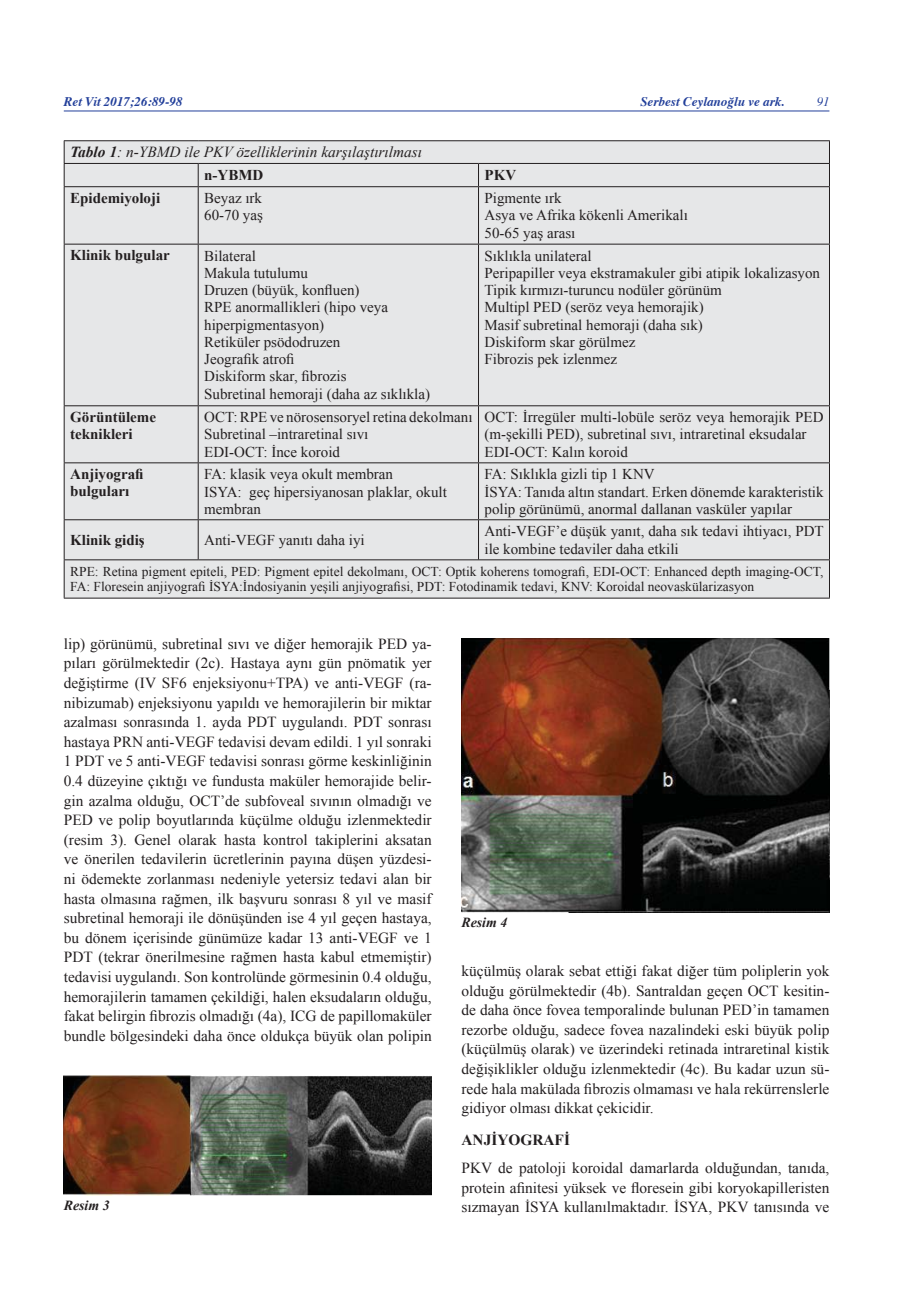
<style>
.page{position:relative;width:906px;height:1289px;background:#fff}
.page>*{position:absolute;margin:0;border:0;box-sizing:border-box;transform-origin:0 0}
.t1{font:15.3px/19.6px "Times New Roman";color:#231f20;text-align:justify}
.t2{font:italic 15.3px "Times New Roman";color:#231f20}
.t3{font:700 15.3px "Times New Roman";color:#231f20}
.t4{font:15px/17.2px "Times New Roman";color:#231f20}
.t5{font:700 15px/17.2px "Times New Roman";color:#231f20}
.t6{font:italic 700 13.8px "Times New Roman";color:#231f20}
.t7{font:13.5px/15.6px "Times New Roman";color:#231f20}
.t8{font:italic 700 13.2px "Times";color:#223f9a}
.t9{font:italic 12.75px "Times";color:#223f9a}
.s1{font-weight:700}
</style>
<div class="page">
<hr style="left:64px;top:111px;width:765px;height:1px;background:#223f9a">
<div style="left:65px;top:141px;width:764px;height:456px;background:#e6e7e8"></div>
<hr style="left:64px;top:140px;width:134px;height:1px;background:#231f20">
<hr style="left:198px;top:140px;width:632px;height:1px;background:#231f20">
<hr style="left:64px;top:163px;width:134px;height:1px;background:#231f20">
<svg style="left:64px;top:141px;width:1px;height:45px"></svg>
<hr style="left:198px;top:163px;width:280px;height:1px;background:#231f20">
<svg style="left:198px;top:164px;width:1px;height:22px"></svg>
<hr style="left:478px;top:163px;width:352px;height:1px;background:#231f20">
<svg style="left:478px;top:164px;width:1px;height:22px"></svg>
<svg style="left:829px;top:141px;width:1px;height:45px"></svg>
<hr style="left:64px;top:186px;width:134px;height:1px;background:#231f20">
<hr style="left:64px;top:187px;width:1px;height:57px;background:#231f20">
<hr style="left:198px;top:186px;width:280px;height:1px;background:#231f20">
<hr style="left:198px;top:187px;width:1px;height:57px;background:#231f20">
<hr style="left:478px;top:186px;width:352px;height:1px;background:#231f20">
<hr style="left:478px;top:187px;width:1px;height:57px;background:#231f20">
<hr style="left:829px;top:187px;width:1px;height:57px;background:#231f20">
<hr style="left:64px;top:244px;width:134px;height:1px;background:#231f20">
<hr style="left:64px;top:244px;width:1px;height:161px;background:#231f20">
<hr style="left:198px;top:244px;width:280px;height:1px;background:#231f20">
<hr style="left:198px;top:244px;width:1px;height:161px;background:#231f20">
<hr style="left:478px;top:244px;width:352px;height:1px;background:#231f20">
<hr style="left:478px;top:244px;width:1px;height:161px;background:#231f20">
<hr style="left:829px;top:244px;width:1px;height:161px;background:#231f20">
<hr style="left:64px;top:405px;width:134px;height:1px;background:#231f20">
<hr style="left:64px;top:406px;width:1px;height:56px;background:#231f20">
<hr style="left:198px;top:405px;width:280px;height:1px;background:#231f20">
<hr style="left:198px;top:406px;width:1px;height:56px;background:#231f20">
<hr style="left:478px;top:405px;width:352px;height:1px;background:#231f20">
<hr style="left:478px;top:406px;width:1px;height:56px;background:#231f20">
<hr style="left:829px;top:406px;width:1px;height:56px;background:#231f20">
<hr style="left:64px;top:462px;width:134px;height:1px;background:#231f20">
<hr style="left:64px;top:463px;width:1px;height:56px;background:#231f20">
<hr style="left:198px;top:462px;width:280px;height:1px;background:#231f20">
<hr style="left:198px;top:463px;width:1px;height:56px;background:#231f20">
<hr style="left:478px;top:462px;width:352px;height:1px;background:#231f20">
<hr style="left:478px;top:463px;width:1px;height:56px;background:#231f20">
<hr style="left:829px;top:463px;width:1px;height:56px;background:#231f20">
<hr style="left:64px;top:519px;width:134px;height:1px;background:#231f20">
<hr style="left:64px;top:520px;width:1px;height:39px;background:#231f20">
<hr style="left:198px;top:519px;width:280px;height:1px;background:#231f20">
<hr style="left:198px;top:520px;width:1px;height:39px;background:#231f20">
<hr style="left:478px;top:519px;width:352px;height:1px;background:#231f20">
<hr style="left:478px;top:520px;width:1px;height:39px;background:#231f20">
<hr style="left:829px;top:520px;width:1px;height:39px;background:#231f20">
<hr style="left:64px;top:559px;width:134px;height:1px;background:#231f20">
<hr style="left:64px;top:560px;width:1px;height:37px;background:#231f20">
<hr style="left:198px;top:559px;width:632px;height:1px;background:#231f20">
<hr style="left:829px;top:560px;width:1px;height:37px;background:#231f20">
<hr style="left:64px;top:597px;width:766px;height:1px;background:#231f20">
<img style="left:64px;top:1075px;width:368px;height:120px">
<img style="left:461px;top:638px;width:368px;height:274px">
<p class="t8" style="left:64px;top:96px;width:120px">Ret Vit 2017;26:89-98</p>
<p class="t8" style="left:640px;top:96px;width:146px">Serbest Ceylanoğlu ve ark.</p>
<p class="t9" style="left:816px;top:97px;width:14px">91</p>
<p class="t2" style="left:70px;top:144px;width:353px"><span class="s1">Tablo 1</span>: n-YBMD ile PKV özelliklerinin karşılaştırılması</p>
<p class="t5" style="left:204px;top:166px;width:61px">n-YBMD</p>
<p class="t5" style="left:484px;top:166px;width:33px">PKV</p>
<p class="t5" style="left:70px;top:189px;width:92px">Epidemiyoloji</p>
<p class="t4" style="left:204px;top:189px;width:60px">Beyaz ırk<br>60-70 yaş</p>
<p class="t4" style="left:484px;top:189px;width:205px">Pigmente ırk<br>Asya ve Afrika kökenli Amerikalı<br>50-65 yaş arası</p>
<p class="t5" style="left:70px;top:246px;width:101px">Klinik bulgular</p>
<p class="t4" style="left:204px;top:247px;width:227px">Bilateral<br>Makula tutulumu<br>Druzen (büyük, konfluen)<br>RPE anormallikleri (hipo veya hiperpigmentasyon)<br>Retiküler psödodruzen<br>Jeografik atrofi<br>Diskiform skar, fibrozis<br>Subretinal hemoraji (daha az sıklıkla)</p>
<p class="t4" style="left:484px;top:247px;width:337px">Sıklıkla unilateral<br>Peripapiller veya ekstramakuler gibi atipik lokalizasyon Tipik kırmızı-turuncu nodüler görünüm<br>Multipl PED (seröz veya hemorajik)<br>Masif subretinal hemoraji (daha sık)<br>Diskiform skar görülmez<br>Fibrozis pek izlenmez</p>
<p class="t5" style="left:70px;top:408px;width:87px">Görüntüleme teknikleri</p>
<p class="t4" style="left:204px;top:408px;width:270px">OCT: RPE ve nörosensoryel retina dekolmanı<br>Subretinal –intraretinal sıvı<br>EDI-OCT: İnce koroid</p>
<p class="t4" style="left:484px;top:408px;width:340px">OCT: İrregüler multi-lobüle seröz veya hemorajik PED (m-şekilli PED), subretinal sıvı, intraretinal eksudalar<br>EDI-OCT: Kalın koroid</p>
<p class="t5" style="left:70px;top:465px;width:75px">Anjiyografi bulguları</p>
<p class="t4" style="left:204px;top:465px;width:244px">FA: klasik veya okult membran<br>ISYA: geç hipersiyanosan plaklar, okult membran</p>
<p class="t4" style="left:484px;top:465px;width:340px">FA: Sıklıkla gizli tip 1 KNV<br>İSYA: Tanıda altın standart. Erken dönemde karakteristik polip görünümü, anormal dallanan vasküler yapılar</p>
<p class="t5" style="left:70px;top:531px;width:76px">Klinik gidiş</p>
<p class="t4" style="left:204px;top:531px;width:162px">Anti-VEGF yanıtı daha iyi</p>
<p class="t4" style="left:484px;top:522px;width:341px">Anti-VEGF’e düşük yanıt, daha sık tedavi ihtiyacı, PDT ile kombine tedaviler daha etkili</p>
<p class="t7" style="left:70px;top:563px;width:755px">RPE: Retina pigment epiteli, PED: Pigment epitel dekolmanı, OCT: Optik koherens tomografi, EDI-OCT: Enhanced depth imaging-OCT,<br>FA: Floresein anjiyografi İSYA:İndosiyanin yeşili anjiyografisi, PDT: Fotodinamik tedavi, KNV: Koroidal neovasküla rizasyon</p>
<p class="t1" style="left:64px;top:633px;width:369px">lip) görünümü, subretinal sıvı ve diğer hemorajik PED ya&shy;pıları görülmektedir (2c). Hastaya aynı gün pnömatik yer değiştirme (IV SF6 enjeksiyonu+TPA) ve anti-VEGF (ra&shy;nibizumab) enjeksiyonu yapıldı ve hemorajilerin bir miktar azalması sonrasında 1. ayda PDT uygulandı. PDT sonrası hastaya PRN anti-VEGF tedavisi devam edildi. 1 yıl sonraki 1 PDT ve 5 anti-VEGF tedavisi sonrası görme keskinliğinin 0.4 düzeyine çıktığı ve fundusta maküler hemorajide belir&shy;gin azalma olduğu, OCT’de subfoveal sıvının olmadığı ve PED ve polip boyutlarında küçülme olduğu izlenmektedir (resim 3). Genel olarak hasta kontrol takiplerini aksatan ve önerilen tedavilerin ücretlerinin payına düşen yüzdesi&shy;ni ödemekte zorlanması nedeniyle yetersiz tedavi alan bir hasta olmasına rağmen, ilk başvuru sonrası 8 yıl ve masif subretinal hemoraji ile dönüşünden ise 4 yıl geçen hastaya, bu dönem içerisinde günümüze kadar 13 anti-VEGF ve 1<br>PDT (tekrar önerilmesine rağmen hasta kabul etmemiştir) tedavisi uygulandı. Son kontrolünde görmesinin 0.4 olduğu, hemorajilerin tamamen çekildiği, halen eksudaların olduğu, fakat belirgin fibrozis olmadığı (4a), ICG de papillomaküler bundle bölgesindeki daha önce oldukça büyük olan polipin</p>
<p class="t6" style="left:64px;top:1197px;width:47px">Resim 3</p>
<p class="t6" style="left:461px;top:914px;width:47px">Resim 4</p>
<p class="t1" style="left:461px;top:961px;width:369px">küçülmüş olarak sebat ettiği fakat diğer tüm poliplerin yok olduğu görülmektedir (4b). Santraldan geçen OCT kesitin&shy;de daha önce fovea temporalinde bulunan PED’in tamamen rezorbe olduğu, sadece fovea nazalindeki eski büyük polip (küçülmüş olarak) ve üzerindeki retinada intraretinal kistik değişiklikler olduğu izlenmektedir (4c). Bu kadar uzun sü&shy;rede hala makülada fibrozis olmaması ve hala rekürrenslerle gidiyor olması dikkat çekicidir.</p>
<p class="t3" style="left:461px;top:1131px;width:110px">ANJİYOGRAFİ</p>
<p class="t1" style="left:461px;top:1158px;width:369px">PKV de patoloji koroidal damarlarda olduğundan, tanıda, protein afinitesi yüksek ve floresein gibi koryokapilleristen sızmayan İSYA kullanılmaktadır. İSYA, PKV tanısında ve</p>
</div>
